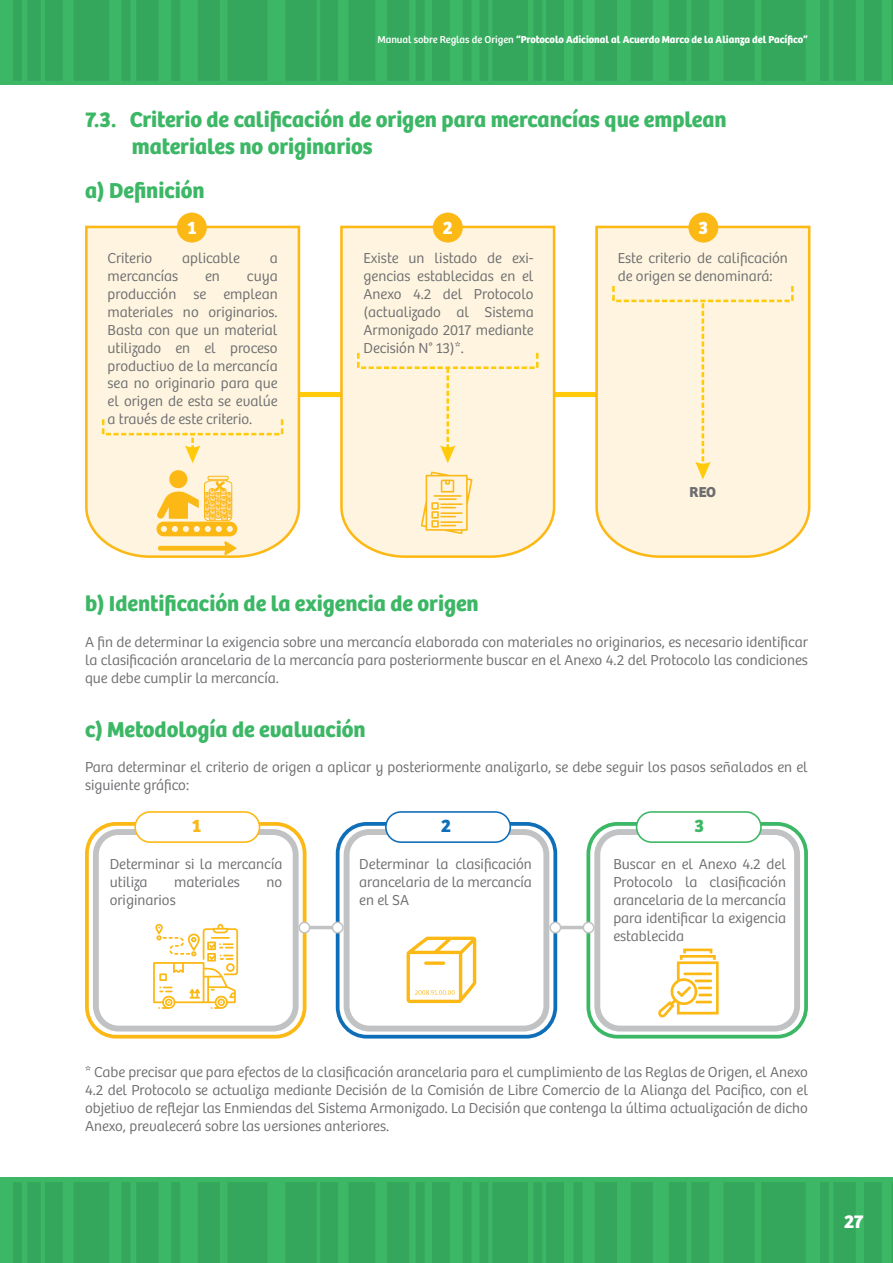
<style>
.page{position:relative;width:893px;height:1263px;background:#fff}
.page>*{position:absolute;margin:0;border:0;box-sizing:border-box;transform-origin:0 0}
.t1{font:700 22.35px/26.8px "Bree Peru";color:#3cb765}
.t2{font:700 19.5px "Bree Peru";color:#fff}
.t3{font:700 18.9px "Bree Peru";color:#fff}
.t4{font:700 18.9px "Bree Peru";color:#fcb814}
.t5{font:700 18.9px "Bree Peru";color:#0f6eb8}
.t6{font:700 18.9px "Bree Peru";color:#3cb765}
.t7{font:300 15px/18px "Bree Peru";color:#6c6d70;text-align:justify}
.t8{font:700 15px "Bree Peru";color:#6c6d70}
.t9{font:700 10.5px "Bree Peru";color:#fff}
.s1{font-weight:400}
</style>
<div class="page">
<div style="left:254px;top:392px;width:173px;height:5px;background:#feca0a"></div>
<div style="left:526px;top:392px;width:173px;height:5px;background:#feca0a"></div>
<svg style="left:339px;top:225px;width:218px;height:333px;background:#fdf1d6"></svg>
<svg style="left:85px;top:225px;width:216px;height:333px;background:#fdf1d5"></svg>
<svg style="left:594px;top:225px;width:217px;height:333px;background:#fdf0d2"></svg>
<svg style="left:102px;top:419px;width:181px;height:44px;background:#fef1d1"></svg>
<div style="left:357px;top:353px;width:181px;height:110px;background:#fef4df"></div>
<div style="left:612px;top:286px;width:182px;height:194px;background:#fef4df"></div>
<svg style="left:421px;top:471px;width:52px;height:63px;background:#fde3a8"></svg>
<div style="left:178px;top:214px;width:27px;height:27px;background:#fcb814;border-radius:50%"></div>
<div style="left:177px;top:213px;width:30px;height:30px;border:3px solid #fcb814;border-radius:50%"></div>
<div style="left:434px;top:214px;width:27px;height:27px;background:#fcb814;border-radius:50%"></div>
<div style="left:433px;top:213px;width:30px;height:30px;border:3px solid #fcb814;border-radius:50%"></div>
<div style="left:690px;top:214px;width:27px;height:27px;background:#fcb814;border-radius:50%"></div>
<div style="left:688px;top:213px;width:30px;height:30px;border:3px solid #fcb814;border-radius:50%"></div>
<svg style="left:156px;top:470px;width:82px;height:85px;background:#fdd985"></svg>
<div style="left:306px;top:926px;width:32px;height:3px;border:3px solid #c1c2c4"></div>
<div style="left:555px;top:926px;width:32px;height:3px;border:3px solid #c1c2c4"></div>
<svg style="left:335px;top:832px;width:223px;height:207px"></svg>
<svg style="left:85px;top:832px;width:223px;height:207px"></svg>
<svg style="left:585px;top:832px;width:223px;height:207px"></svg>
<svg style="left:93px;top:811px;width:206px;height:220px"></svg>
<svg style="left:344px;top:811px;width:205px;height:220px"></svg>
<svg style="left:594px;top:811px;width:206px;height:220px"></svg>
<div style="left:299px;top:922px;width:11px;height:11px;background:#fff;border-radius:50%"></div>
<div style="left:298px;top:922px;width:12px;height:11px;border:2px solid #c1c2c4;border-radius:50%"></div>
<div style="left:332px;top:922px;width:11px;height:11px;background:#fff;border-radius:50%"></div>
<div style="left:332px;top:922px;width:12px;height:11px;border:2px solid #c1c2c4;border-radius:50%"></div>
<div style="left:550px;top:922px;width:11px;height:11px;background:#fff;border-radius:50%"></div>
<div style="left:549px;top:922px;width:12px;height:11px;border:2px solid #c1c2c4;border-radius:50%"></div>
<div style="left:583px;top:922px;width:11px;height:11px;background:#fff;border-radius:50%"></div>
<div style="left:583px;top:922px;width:11px;height:11px;border:2px solid #c1c2c4;border-radius:50%"></div>
<div style="left:0;top:1178px;width:893px;height:85px;background:#3cb765"></div>
<svg style="left:13px;top:1182px;width:880px;height:81px;fill:#34a75c"></svg>
<div style="left:0;top:0;width:893px;height:85px;background:#3cb765"></div>
<svg style="left:13px;top:0;width:880px;height:81px;fill:#34a75c"></svg>
<p class="t9" style="left:377px;top:33px;width:432px"><span class="s1">Manual sobre Reglas de Origen</span> “Protocolo Adicional al Acuerdo Marco de la Alianza del Pacífico”</p>
<h1 class="t1" style="left:132px;top:107px;width:596px;text-indent:-47px">7.3. Criterio de calificación de origen para mercancías que emplean materiales no originarios</h1>
<h1 class="t1" style="left:85px;top:179px;width:121px">a) Definición</h1>
<p class="t3" style="left:187px;top:216px;width:11px">1</p>
<p class="t3" style="left:443px;top:216px;width:11px">2</p>
<p class="t3" style="left:698px;top:216px;width:11px">3</p>
<p class="t7" style="left:108px;top:249px;width:46px">Criterio</p>
<p class="t7" style="left:182px;top:249px;width:59px">aplicable</p>
<p class="t7" style="left:270px;top:249px;width:9px">a</p>
<p class="t7" style="left:108px;top:267px;width:72px">mercancías</p>
<p class="t7" style="left:205px;top:267px;width:16px">en</p>
<p class="t7" style="left:108px;top:267px;width:172px;text-indent:139px">cuya producción se emplean materiales no originarios.<br>Basta con que un material utilizado en el proceso productivo de la mercancía sea no originario para que el origen de esta se evalúe a través de este criterio.</p>
<p class="t7" style="left:364px;top:249px;width:172px">Existe un listado de exi&shy;gencias establecidas en el Anexo 4.2 del Protocolo (actualizado al Sistema Armonizado 2017 mediante Decisión N° 13)*.</p>
<p class="t7" style="left:618px;top:249px;width:172px">Este criterio de calificación de origen se denominará:</p>
<p class="t8" style="left:690px;top:483px;width:28px">REO</p>
<h1 class="t1" style="left:85px;top:591px;width:395px">b) Identificación de la exigencia de origen</h1>
<p class="t7" style="left:85px;top:633px;width:724px">A fin de determinar la exigencia sobre una mercancía elaborada con materiales no originarios, es necesario identificar la clasificación arancelaria de la mercancía para posteriormente buscar en el Anexo 4.2 del Protocolo las condiciones que debe cumplir la mercancía.</p>
<h1 class="t1" style="left:85px;top:717px;width:282px">c) Metodología de evaluación</h1>
<p class="t7" style="left:85px;top:759px;width:724px">Para determinar el criterio de origen a aplicar y posteriormente analizarlo, se debe seguir los pasos señalados en el siguiente gráfico:</p>
<p class="t4" style="left:192px;top:815px;width:11px">1</p>
<p class="t5" style="left:441px;top:815px;width:11px">2</p>
<p class="t6" style="left:694px;top:815px;width:11px">3</p>
<p class="t7" style="left:110px;top:855px;width:174px">Determinar si la mercancía utiliza</p>
<p class="t7" style="left:174px;top:873px;width:67px">materiales</p>
<p class="t7" style="left:267px;top:873px;width:17px">no</p>
<p class="t7" style="left:110px;top:891px;width:68px">originarios</p>
<p class="t7" style="left:359px;top:855px;width:174px">Determinar la clasificación arancelaria de la mercancía en el SA</p>
<p class="t7" style="left:613px;top:855px;width:174px">Buscar en el Anexo 4.2 del Protocolo la clasificación arancelaria de la mercancía para identificar la exigencia establecida</p>
<p class="t7" style="left:85px;top:1064px;width:724px">* Cabe precisar que para efectos de la clasificación arancelaria para el cumplimiento de las Reglas de Origen, el Anexo 4.2 del Protocolo se actualiza mediante Decisión de la Comisión de Libre Comercio de la Alianza del Pacifico, con el objetivo de reflejar las Enmiendas del Sistema Armonizado. La Decisión que contenga la última actualización de dicho Anexo, prevalecerá sobre las versiones anteriores.</p>
<h2 class="t2" style="left:844px;top:1209px;width:21px">27</h2>
</div>
